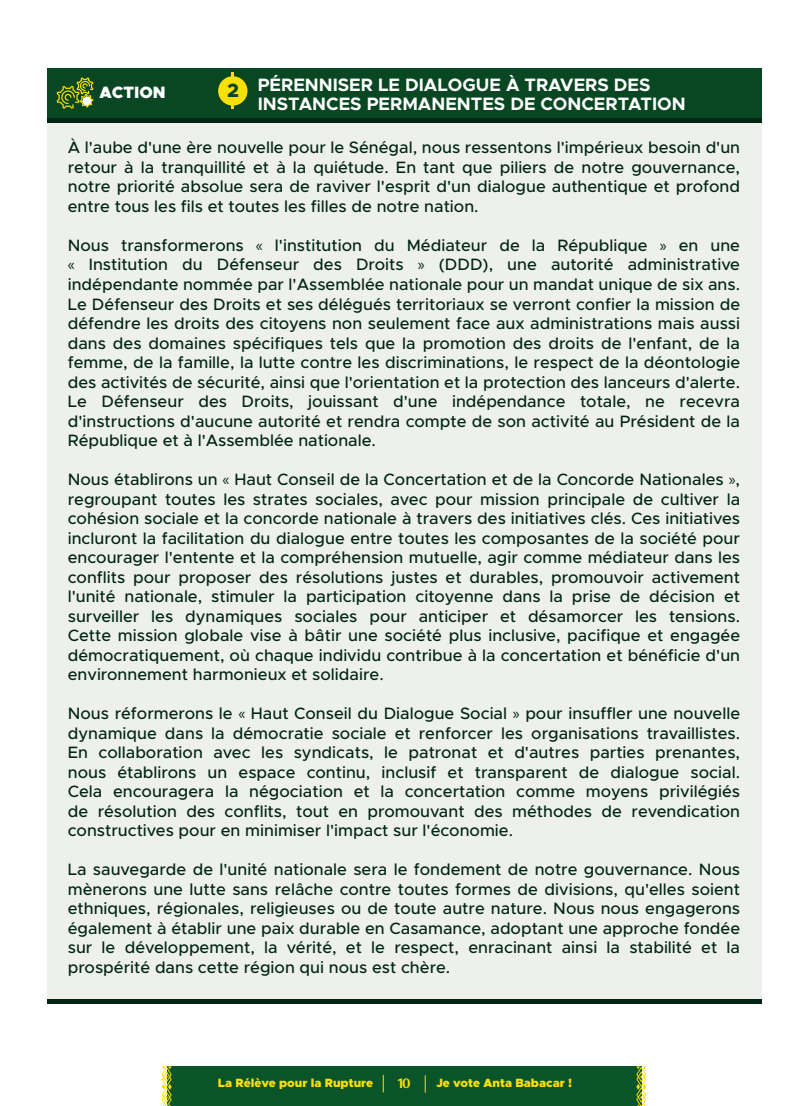
<style>
.page{position:relative;width:808px;height:1106px;background:#fff}
.page>*{position:absolute;margin:0;border:0;box-sizing:border-box;transform-origin:0 0}
.t1{font:700 18px/19.5px "Metropolis";color:#fff}
.t2{font:500 16.5px/19.5px "Metropolis";color:#002513;text-align:justify}
.t3{font:900 16.5px "Metropolis";color:#fff}
.t4{font:900 13.5px "Royal Castle";color:#fae006}
.t5{font:900 12px "Metropolis";color:#fae006}
.s1{font-weight:800;font-size:19.2px;color:#094723}
.s2{font-family:"Myriad Pro";font-weight:400}
</style>
<div class="page">
<div style="left:167px;top:1066px;width:474px;height:40px;background:#0a542a"></div>
<svg style="left:162px;top:1066px;width:10px;height:40px"></svg>
<svg style="left:636px;top:1066px;width:10px;height:40px"></svg>
<svg style="left:383px;top:1074px;width:1px;height:18px"></svg>
<svg style="left:425px;top:1075px;width:1px;height:17px"></svg>
<div style="left:47px;top:68px;width:715px;height:50px;background:#094723"></div>
<svg style="left:57px;top:77px;width:36px;height:32px"></svg>
<hr style="left:232px;top:73px;width:2px;height:36px;background:#fae006">
<div style="left:218px;top:76px;width:29px;height:30px;background:#fae006;border-radius:50%"></div>
<hr style="left:47px;top:119px;width:714px;height:4px;background:#002513">
<div style="left:47px;top:123px;width:714px;height:878px;background:#eef0ed"></div>
<hr style="left:47px;top:999px;width:714px;height:4px;background:#002513">
<p class="t3" style="left:99px;top:81px;width:68px">ACTION</p>
<p class="t1" style="left:258px;top:75px;width:430px;text-indent:-30px"><span class="s1">2</span> PÉRENNISER LE DIALOGUE À TRAVERS DES<br>INSTANCES PERMANENTES DE CONCERTATION</p>
<p class="t2" style="left:68px;top:138px;width:674px">À l'aube d'une ère nouvelle pour le Sénégal, nous ressentons l'impérieux besoin d'un retour à la tranquillité et à la quiétude. En tant que piliers de notre gouvernance, notre priorité absolue sera de raviver l'esprit d'un dialogue authentique et profond entre tous les fils et toutes les filles de notre nation.</p>
<p class="t2" style="left:68px;top:235px;width:674px">Nous transformerons <span class="s2">«</span> l'institution du Médiateur de la République <span class="s2">»</span> en une <span class="s2">«</span> Institution du Défenseur des Droits <span class="s2">»</span> (DDD), une autorité administrative indépendante nommée par l'Assemblée nationale pour un mandat unique de six ans.<br>Le Défenseur des Droits et ses délégués territoriaux se verront confier la mission de défendre les droits des citoyens non seulement face aux administrations mais aussi dans des domaines spécifiques tels que la promotion des droits de l'enfant, de la femme, de la famille, la lutte contre les discriminations, le respect de la déontologie des activités de sécurité, ainsi que l'orientation et la protection des lanceurs d'alerte.<br>Le Défenseur des Droits, jouissant d'une indépendance totale, ne recevra d'instructions d'aucune autorité et rendra compte de son activité au Président de la République et à l'Assemblée nationale.</p>
<p class="t2" style="left:68px;top:469px;width:674px">Nous établirons un <span class="s2">«</span> Haut Conseil de la Concertation et de la Concorde Nationales <span class="s2">»</span>, regroupant toutes les strates sociales, avec pour mission principale de cultiver la cohésion sociale et la concorde nationale à travers des initiatives clés. Ces initiatives incluront la facilitation du dialogue entre toutes les composantes de la société pour encourager l'entente et la compréhension mutuelle, agir comme médiateur dans les conflits pour proposer des résolutions justes et durables, promouvoir activement l'unité nationale, stimuler la participation citoyenne dans la prise de décision et surveiller les dynamiques sociales pour anticiper et désamorcer les tensions.<br>Cette mission globale vise à bâtir une société plus inclusive, pacifique et engagée démocratiquement, où chaque individu contribue à la concertation et bénéficie d'un environnement harmonieux et solidaire.</p>
<p class="t2" style="left:68px;top:703px;width:674px">Nous réformerons le <span class="s2">«</span> Haut Conseil du Dialogue Social <span class="s2">»</span> pour insuffler une nouvelle dynamique dans la démocratie sociale et renforcer les organisations travaillistes.<br>En collaboration avec les syndicats, le patronat et d'autres parties prenantes, nous établirons un espace continu, inclusif et transparent de dialogue social.<br>Cela encouragera la négociation et la concertation comme moyens privilégiés de résolution des conflits, tout en promouvant des méthodes de revendication constructives pour en minimiser l'impact sur l'économie.</p>
<p class="t2" style="left:68px;top:859px;width:674px">La sauvegarde de l'unité nationale sera le fondement de notre gouvernance. Nous mènerons une lutte sans relâche contre toutes formes de divisions, qu'elles soient ethniques, régionales, religieuses ou de toute autre nature. Nous nous engagerons également à établir une paix durable en Casamance, adoptant une approche fondée sur le développement, la vérité, et le respect, enracinant ainsi la stabilité et la prospérité dans cette région qui nous est chère.</p>
<p class="t5" style="left:218px;top:1075px;width:157px">La Rélève pour la Rupture</p>
<p class="t4" style="left:398px;top:1073px;width:14px">10</p>
<p class="t5" style="left:436px;top:1075px;width:137px">Je vote Anta Babacar !</p>
</div>
